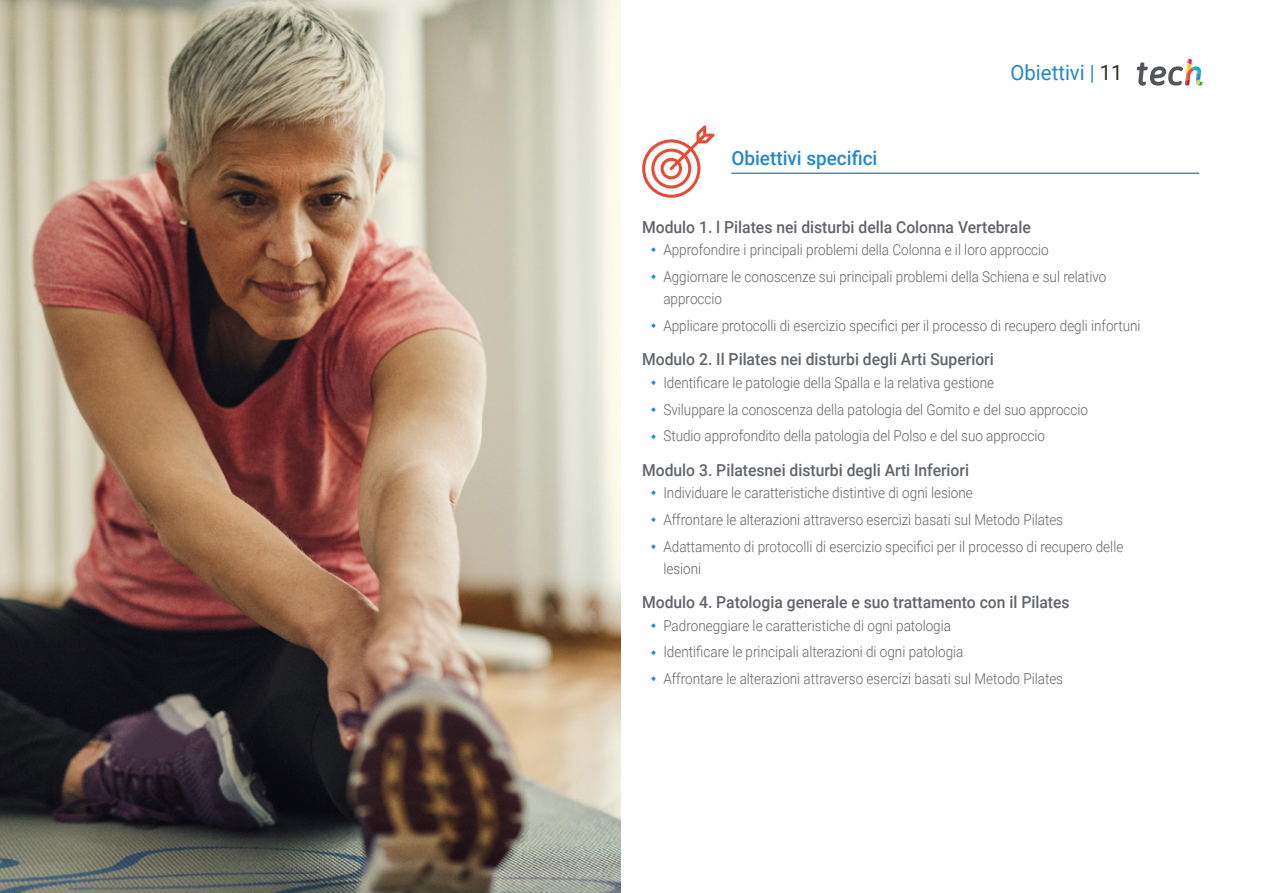
<style>
.page{position:relative;width:1263px;height:893px;background:#fff}
.page>*{position:absolute;margin:0;border:0;box-sizing:border-box;transform-origin:0 0}
.t1{font:21px "Roboto";color:#2488c9}
.t2{font:500 19.5px "Roboto";color:#2488c9}
.t3{font:500 16.5px "Roboto";color:#61646a;scale:.95 1}
.t4{font:300 15px/26.7px "Roboto";color:#61646a;scale:.9 1}
.s1{color:#312e20}
</style>
<div class="page">
<svg style="left:642px;top:125px;width:72px;height:73px"></svg>
<hr style="left:731px;top:173px;width:468px;height:1px;background:#2488c9">
<img style="left:0;top:0;width:621px;height:893px">
<svg style="left:1137px;top:59px;width:65px;height:27px"></svg>
<h2 class="t2" style="left:731px;top:144px;width:147px">Obiettivi specifici</h2>
<h1 class="t1" style="left:1010px;top:57px;width:114px">Obiettivi | <span class="s1">11</span></h1>
<p class="t3" style="left:642px;top:215px;width:411px">Modulo 1. l Pilates nei disturbi della Colonna Vertebrale</p>
<p class="t4" style="left:663px;top:236px;width:494px">Approfondire i principali problemi della Colonna e il loro approccio<br>Aggiornare le conoscenze sui principali problemi della Schiena e sul relativo</p>
<p class="t4" style="left:663px;top:285px;width:532px">approccio<br>Applicare protocolli di esercizio specifici per il processo di recupero degli infortuni</p>
<p class="t3" style="left:642px;top:348px;width:372px">Modulo 2. Il Pilates nei disturbi degli Arti Superiori</p>
<p class="t4" style="left:663px;top:369px;width:473px">Identificare le patologie della Spalla e la relativa gestione<br>Sviluppare la conoscenza della patologia del Gomito e del suo approccio<br>Studio approfondito della patologia del Polso e del suo approccio</p>
<p class="t3" style="left:642px;top:458px;width:346px">Modulo 3. Pilatesnei disturbi degli Arti Inferiori</p>
<p class="t4" style="left:663px;top:479px;width:512px">Individuare le caratteristiche distintive di ogni lesione<br>Affrontare le alterazioni attraverso esercizi basati sul Metodo Pilates<br>Adattamento di protocolli di esercizio specifici per il processo di recupero delle</p>
<p class="t4" style="left:663px;top:555px;width:44px">lesioni</p>
<p class="t3" style="left:642px;top:591px;width:451px">Modulo 4. Patologia generale e suo trattamento con il Pilates</p>
<p class="t4" style="left:663px;top:611px;width:446px">Padroneggiare le caratteristiche di ogni patologia<br>Identificare le principali alterazioni di ogni patologia<br>Affrontare le alterazioni attraverso esercizi basati sul Metodo Pilates</p>
</div>
